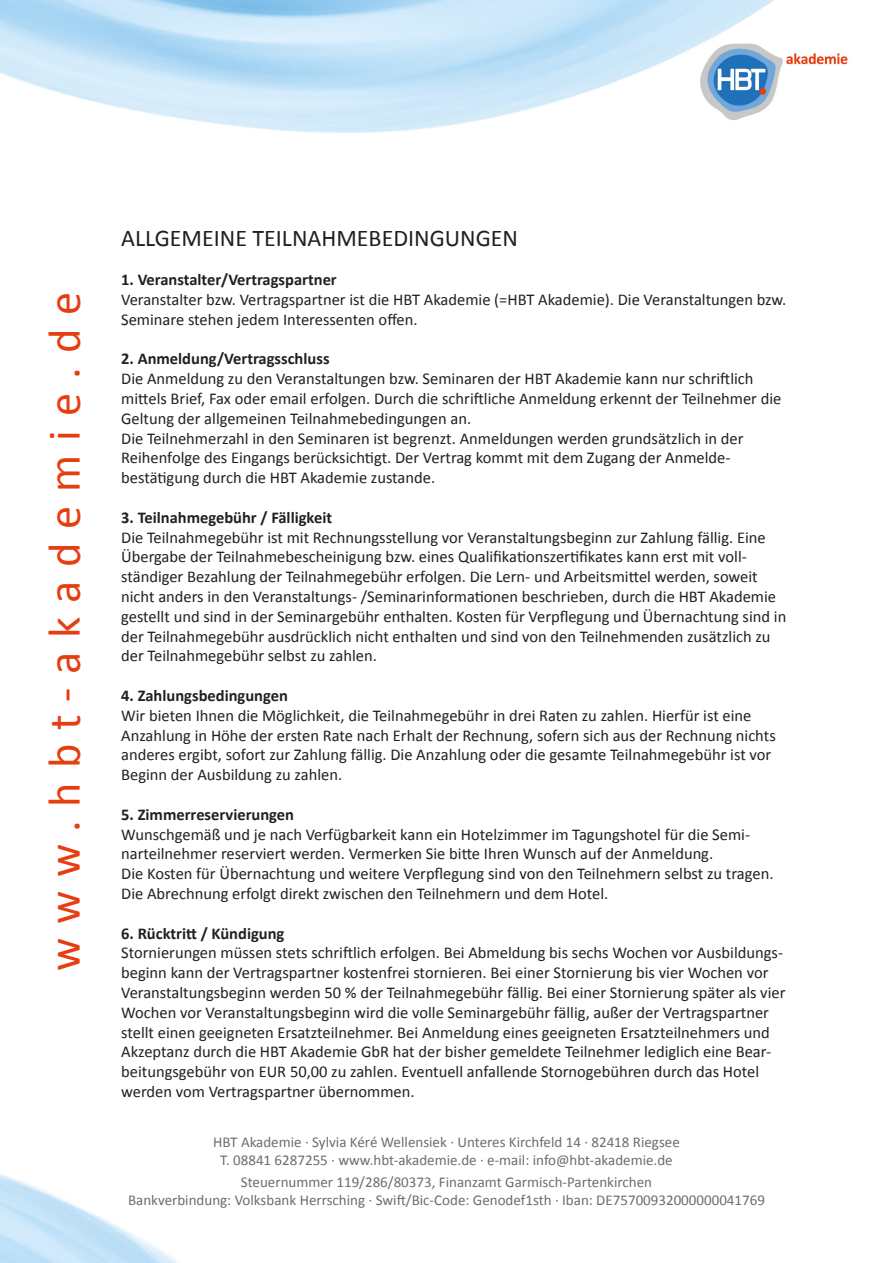
<style>
.page{position:relative;width:893px;height:1263px;background:#fff}
.page>*{position:absolute;margin:0;border:0;box-sizing:border-box;transform-origin:0 0}
.ft{font:46.5px "Calibri";letter-spacing:.3em;color:#e63e11}
.ft-2{font:24px "Calibri";color:#231f20}
.ft-3{font:16.5px/19.8px "Calibri";color:#231f20}
.ft-4{font:700 16.5px "Calibri";color:#231f20}
.t1{font:15px "Calibri";color:#6c6d70}
</style>
<div class="page">
<img style="left:0;top:0;width:848px;height:1263px">
<p class="ft" style="left:35px;top:971px;width:681px;rotate:-90deg">www.hbt-akademie.de</p>
<p class="ft-2" style="left:121px;top:223px;width:398px">ALLGEMEINE TEILNAHMEBEDINGUNGEN</p>
<p class="ft-4" style="left:121px;top:269px;width:217px">1. Veranstalter/Vertragspartner</p>
<p class="ft-3" style="left:121px;top:289px;width:667px">Veranstalter bzw. Vertragspartner ist die HBT Akademie (=HBT Akademie). Die Veranstaltungen bzw.<br>Seminare stehen jedem Interessenten offen.</p>
<p class="ft-4" style="left:121px;top:349px;width:210px">2. Anmeldung/Vertragsschluss</p>
<p class="ft-3" style="left:121px;top:368px;width:662px">Die Anmeldung zu den Veranstaltungen bzw. Seminaren der HBT Akademie kann nur schriftlich mittels Brief, Fax oder email erfolgen. Durch die schriftliche Anmeldung erkennt der Teilnehmer die<br>Geltung der allgemeinen Teilnahmebedingungen an.</p>
<p class="ft-3" style="left:121px;top:427px;width:624px">Die Teilnehmerzahl in den Seminaren ist begrenzt. Anmeldungen werden grundsätzlich in der<br>Reihenfolge des Eingangs berücksichtigt. Der Vertrag kommt mit dem Zugang der Anmelde&shy;bestätigung durch die HBT Akademie zustande.</p>
<p class="ft-4" style="left:121px;top:507px;width:212px">3. Teilnahmegebühr / Fälligkeit</p>
<p class="ft-3" style="left:121px;top:526px;width:667px">Die Teilnahmegebühr ist mit Rechnungsstellung vor Veranstaltungsbeginn zur Zahlung fällig. Eine Übergabe der Teilnahmebescheinigung bzw. eines Qualifikationszertifikates kann erst mit voll&shy;ständiger Bezahlung der Teilnahmegebühr erfolgen. Die Lern- und Arbeitsmittel werden, soweit nicht anders in den Veranstaltungs- /Seminarinformationen beschrieben, durch die HBT Akademie gestellt und sind in der Seminargebühr enthalten. Kosten für Verpflegung und Übernachtung sind in der Teilnahmegebühr ausdrücklich nicht enthalten und sind von den Teilnehmenden zusätzlich zu der Teilnahmegebühr selbst zu zahlen.</p>
<p class="ft-4" style="left:121px;top:685px;width:168px">4. Zahlungsbedingungen</p>
<p class="ft-3" style="left:121px;top:705px;width:656px">Wir bieten Ihnen die Möglichkeit, die Teilnahmegebühr in drei Raten zu zahlen. Hierfür ist eine Anzahlung in Höhe der ersten Rate nach Erhalt der Rechnung, sofern sich aus der Rechnung nichts anderes ergibt, sofort zur Zahlung fällig. Die Anzahlung oder die gesamte Teilnahmegebühr ist vor Beginn der Ausbildung zu zahlen.</p>
<p class="ft-4" style="left:121px;top:804px;width:174px">5. Zimmerreservierungen</p>
<p class="ft-3" style="left:121px;top:823px;width:630px">Wunschgemäß und je nach Verfügbarkeit kann ein Hotelzimmer im Tagungshotel für die Semi&shy;narteilnehmer reserviert werden. Vermerken Sie bitte Ihren Wunsch auf der Anmeldung.</p>
<p class="ft-3" style="left:121px;top:863px;width:654px">Die Kosten für Übernachtung und weitere Verpflegung sind von den Teilnehmern selbst zu tragen.<br>Die Abrechnung erfolgt direkt zwischen den Teilnehmern und dem Hotel.</p>
<p class="ft-4" style="left:121px;top:923px;width:165px">6. Rücktritt / Kündigung</p>
<p class="ft-3" style="left:121px;top:942px;width:666px">Stornierungen müssen stets schriftlich erfolgen. Bei Abmeldung bis sechs Wochen vor Ausbildungs&shy;beginn kann der Vertragspartner kostenfrei stornieren. Bei einer Stornierung bis vier Wochen vor Veranstaltungsbeginn werden 50 % der Teilnahmegebühr fällig. Bei einer Stornierung später als vier Wochen vor Veranstaltungsbeginn wird die volle Seminargebühr fällig, außer der Vertragspartner stellt einen geeigneten Ersatzteilnehmer. Bei Anmeldung eines geeigneten Ersatzteilnehmers und Akzeptanz durch die HBT Akademie GbR hat der bisher gemeldete Teilnehmer lediglich eine Bear&shy;beitungsgebühr von EUR 50,00 zu zahlen. Eventuell anfallende Stornogebühren durch das Hotel werden vom Vertragspartner übernommen.</p>
<p class="t1" style="left:213px;top:1132px;width:468px">HBT Akademie · Sylvia Kéré Wellensiek · Unteres Kirchfeld 14 · 82418 Riegsee</p>
<p class="t1" style="left:220px;top:1150px;width:454px">T. 08841 6287255 · www.hbt-akademie.de · e-mail: info@hbt-akademie.de</p>
<p class="t1" style="left:241px;top:1172px;width:413px">Steuernummer 119/286/80373, Finanzamt Garmisch-Partenkirchen</p>
<p class="t1" style="left:128px;top:1190px;width:638px">Bankverbindung: Volksbank Herrsching · Swift/Bic-Code: Genodef1sth · Iban: DE75700932000000041769</p>
</div>
